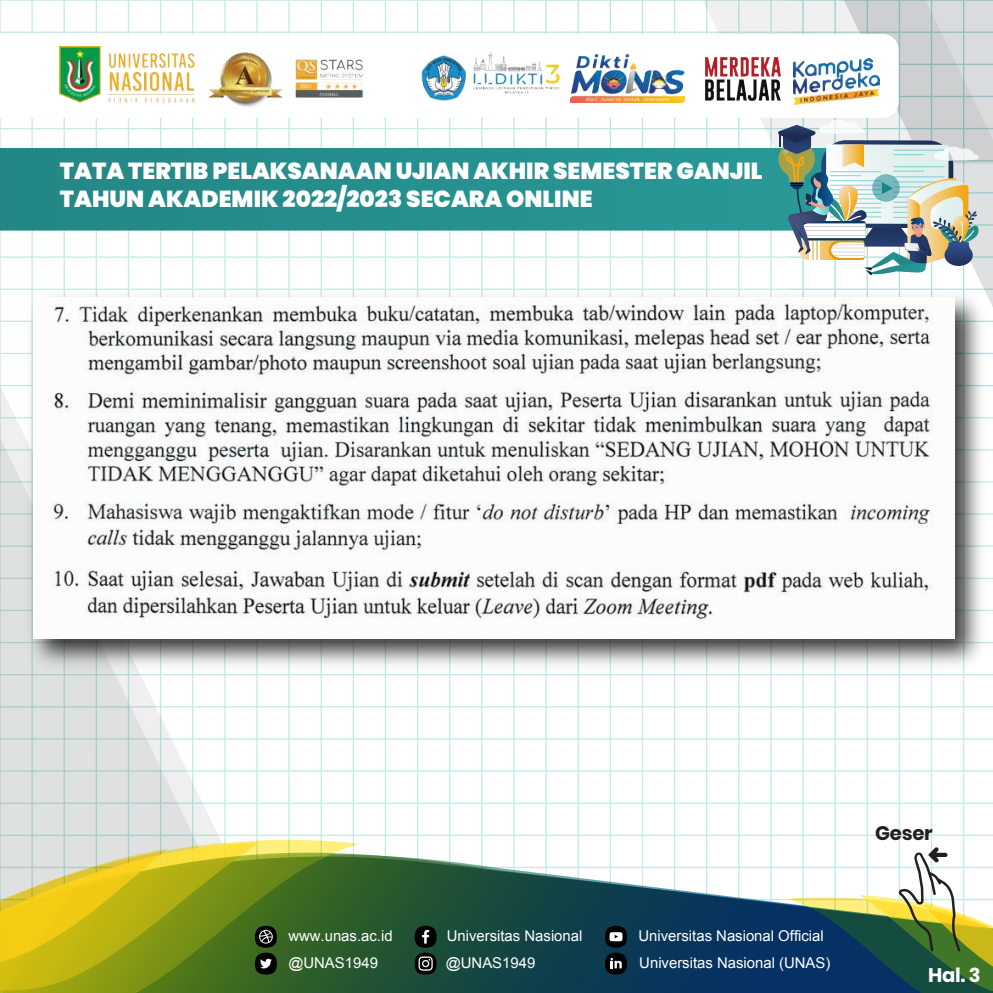
<style>
.page{position:relative;width:993px;height:993px;background:#fff}
.page>*{position:absolute;margin:0;border:0;box-sizing:border-box;transform-origin:0 0}
.t1{font:900 23.1px/27.8px "Poppins";color:#fff}
.t2{font:700 19.6px "Poppins";letter-spacing:-.01em;color:#231f20}
.t3{font:700 19.6px "Poppins";color:#fff}
.t4{font:14.88px "Arial";color:#fff}
</style>
<div class="page">
<img style="left:0;top:0;width:992px;height:992px">
<img style="left:33px;top:297px;width:921px;height:341px">
<svg style="left:787px;top:846px;width:205px;height:146px"></svg>
<div style="left:0;top:148px;width:777px;height:82px;background:#258f8d"></div>
<svg style="left:777px;top:120px;width:203px;height:155px"></svg>
<h1 class="t1" style="left:60px;top:157px;width:704px">TATA TERTIB PELAKSANAAN UJIAN AKHIR SEMESTER GANJIL<br>TAHUN AKADEMIK 2022/2023 SECARA ONLINE</h1>
<p class="t4" style="left:288px;top:926px;width:106px">www.unas.ac.id</p>
<p class="t4" style="left:446px;top:926px;width:137px">Universitas Nasional</p>
<p class="t4" style="left:638px;top:926px;width:187px">Universitas Nasional Official</p>
<p class="t4" style="left:288px;top:952px;width:91px">@UNAS1949</p>
<p class="t4" style="left:445px;top:952px;width:91px">@UNAS1949</p>
<p class="t4" style="left:639px;top:952px;width:192px">Universitas Nasional (UNAS)</p>
<h2 class="t2" style="left:874px;top:821px;width:59px">Geser</h2>
<h2 class="t3" style="left:927px;top:963px;width:54px">Hal. 3</h2>
</div>
